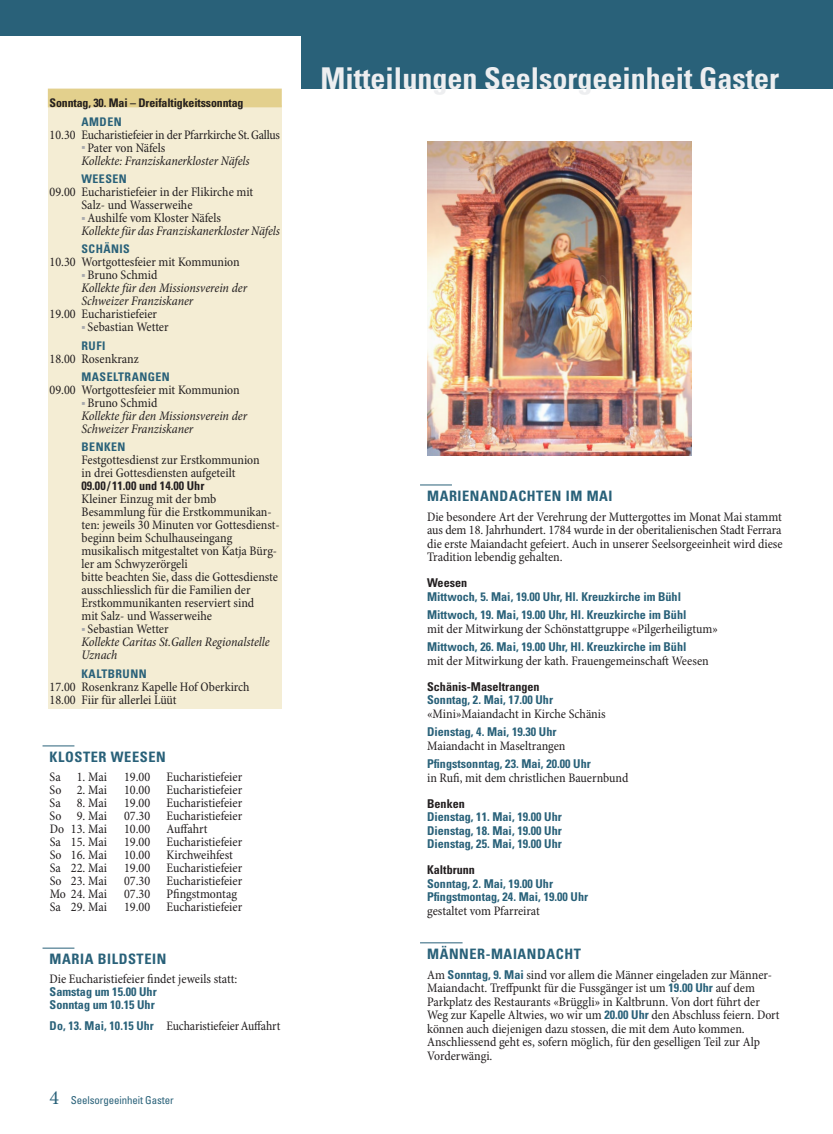
<style>
.page{position:relative;width:833px;height:1134px;background:#fff}
.page>*{position:absolute;margin:0;border:0;box-sizing:border-box;transform-origin:0 0}
.t1{font:700 condensed 30px "Univers LT Std";color:#edeef0}
.t2{font:700 condensed 14.38px "Univers LT Std";letter-spacing:.04em;color:#296179}
.t3{font:condensed 13.12px/13px "Minion Pro";color:#231f20}
.t4{font:italic condensed 13.12px/13px "Minion Pro";letter-spacing:-.005em;color:#231f20}
.t5{font:700 condensed 12.12px/13.5px "Univers LT Std";color:#296179}
.t6{font:700 condensed 12.12px "Univers LT Std";color:#231f20}
.t7{font:700 condensed 11.88px "Univers LT Std";letter-spacing:.04em;color:#296179}
.t8{font:700 condensed 11.88px "Univers LT Std";letter-spacing:-.01em;color:#231f20}
.t9{font:condensed 10.88px "Univers LT Std";letter-spacing:-.01em;color:#296179}
.s1{font-style:normal;font-size:10px;color:#a8a9ad}
.s2{font-style:normal}
.s3{font-size:10px;color:#a8a9ad}
.s4{font-family:"Univers LT Std";font-weight:700;font-size:12.12px;color:#296179}
.s5{font-family:"Minion Pro";font-stretch:normal;font-size:20px}
</style>
<div class="page">
<div style="left:301px;top:0;width:532px;height:89px;background:#296179"></div>
<div style="left:0;top:0;width:833px;height:35px;background:#296179"></div>
<div style="left:48px;top:105px;width:234px;height:604px;background:#f4edd4"></div>
<div style="left:48px;top:89px;width:234px;height:18px;background:#e3d08d"></div>
<hr style="left:43px;top:746px;width:31px;height:1px;background:#296179">
<hr style="left:43px;top:948px;width:31px;height:1px;background:#296179">
<hr style="left:420px;top:485px;width:32px;height:1px;background:#296179">
<hr style="left:420px;top:942px;width:42px;height:1px;background:#296179">
<img style="left:427px;top:142px;width:264px;height:313px">
<p class="t8" style="left:50px;top:96px;width:195px">Sonntag, 30. Mai – Dreifaltigkeitssonntag</p>
<p class="t7" style="left:81px;top:114px;width:42px">AMDEN</p>
<p class="t3" style="left:50px;top:128px;width:232px">10.30 Eucharistiefeier in der Pfarrkirche St.Gallus</p>
<p class="t4" style="left:81px;top:141px;width:170px"><span class="s1">■</span> <span class="s2">Pater von Näfels<br></span>Kollekte: Franziskanerkloster Näfels</p>
<p class="t7" style="left:81px;top:171px;width:47px">WEESEN</p>
<p class="t3" style="left:82px;top:186px;width:173px;text-indent:-32px">09.00 Eucharistiefeier in der Flikirche mit<br>Salz- und Wasserweihe</p>
<p class="t4" style="left:81px;top:212px;width:200px"><span class="s1">■</span> <span class="s2">Aushilfe vom Kloster Näfels<br></span>Kollekte für das Franziskanerkloster Näfels</p>
<p class="t7" style="left:81px;top:242px;width:50px">SCHÄNIS</p>
<p class="t3" style="left:50px;top:256px;width:192px">10.30 Wortgottesfeier mit Kommunion</p>
<p class="t4" style="left:81px;top:269px;width:167px"><span class="s1">■</span> <span class="s2">Bruno Schmid<br></span>Kollekte für den Missionsverein der<br>Schweizer Franziskaner</p>
<p class="t3" style="left:50px;top:308px;width:109px">19.00 Eucharistiefeier</p>
<p class="t3" style="left:81px;top:321px;width:89px"><span class="s3">■</span> Sebastian Wetter</p>
<p class="t7" style="left:81px;top:338px;width:25px">RUFI</p>
<p class="t3" style="left:50px;top:352px;width:91px">18.00 Rosenkranz</p>
<p class="t7" style="left:81px;top:369px;width:90px">MASELTRANGEN</p>
<p class="t3" style="left:50px;top:384px;width:192px">09.00 Wortgottesfeier mit Kommunion</p>
<p class="t4" style="left:81px;top:397px;width:167px"><span class="s1">■</span> <span class="s2">Bruno Schmid<br></span>Kollekte für den Missionsverein der<br>Schweizer Franziskaner</p>
<p class="t7" style="left:81px;top:440px;width:45px">BENKEN</p>
<p class="t3" style="left:81px;top:454px;width:180px">Festgottesdienst zur Erstkommunion in drei Gottesdiensten aufgeteilt</p>
<p class="t6" style="left:81px;top:478px;width:124px">09.00 / 11.00 und 14.00 Uhr</p>
<p class="t3" style="left:82px;top:493px;width:200px">Kleiner Einzug mit der bmb Besammlung für die Erstkommunikan&shy;ten: jeweils 30 Minuten vor Gottesdienst&shy;beginn beim Schulhauseingang musikalisch mitgestaltet von Katja Bürg&shy;ler am Schwyzerörgeli<br>bitte beachten Sie, dass die Gottesdienste ausschliesslich für die Familien der Erstkommunikanten reserviert sind<br>mit Salz- und Wasserweihe</p>
<p class="t4" style="left:81px;top:623px;width:190px"><span class="s1">■</span> <span class="s2">Sebastian Wetter<br></span>Kollekte Caritas St.Gallen Regionalstelle<br>Uznach</p>
<p class="t7" style="left:81px;top:666px;width:67px">KALTBRUNN</p>
<p class="t3" style="left:50px;top:680px;width:202px">17.00 Rosenkranz Kapelle Hof Oberkirch<br>18.00 Fiir für allerlei Lüüt</p>
<p class="t2" style="left:50px;top:748px;width:118px">KLOSTER WEESEN</p>
<p class="t3" style="left:50px;top:771px;width:59px">Sa 1. Mai</p>
<p class="t3" style="left:124px;top:771px;width:120px">19.00 Eucharistiefeier</p>
<p class="t3" style="left:50px;top:784px;width:59px">So 2. Mai</p>
<p class="t3" style="left:124px;top:784px;width:120px">10.00 Eucharistiefeier</p>
<p class="t3" style="left:50px;top:797px;width:59px">Sa 8. Mai</p>
<p class="t3" style="left:124px;top:797px;width:120px">19.00 Eucharistiefeier</p>
<p class="t3" style="left:50px;top:810px;width:59px">So 9. Mai</p>
<p class="t3" style="left:124px;top:810px;width:120px">07.30 Eucharistiefeier</p>
<p class="t3" style="left:50px;top:823px;width:59px">Do 13. Mai</p>
<p class="t3" style="left:124px;top:823px;width:85px">10.00 Auffahrt</p>
<p class="t3" style="left:50px;top:836px;width:59px">Sa 15. Mai</p>
<p class="t3" style="left:124px;top:836px;width:120px">19.00 Eucharistiefeier</p>
<p class="t3" style="left:50px;top:849px;width:59px">So 16. Mai</p>
<p class="t3" style="left:124px;top:849px;width:110px">10.00 Kirchweihfest</p>
<p class="t3" style="left:50px;top:862px;width:59px">Sa 22. Mai</p>
<p class="t3" style="left:124px;top:862px;width:120px">19.00 Eucharistiefeier</p>
<p class="t3" style="left:50px;top:875px;width:59px">So 23. Mai</p>
<p class="t3" style="left:124px;top:875px;width:120px">07.30 Eucharistiefeier</p>
<p class="t3" style="left:50px;top:888px;width:59px">Mo 24. Mai</p>
<p class="t3" style="left:124px;top:888px;width:114px">07.30 Pfingstmontag</p>
<p class="t3" style="left:50px;top:901px;width:59px">Sa 29. Mai</p>
<p class="t3" style="left:124px;top:901px;width:120px">19.00 Eucharistiefeier</p>
<p class="t2" style="left:50px;top:950px;width:118px">MARIA BILDSTEIN</p>
<p class="t3" style="left:50px;top:973px;width:189px">Die Eucharistiefeier findet jeweils statt:</p>
<p class="t5" style="left:50px;top:985px;width:109px;line-height:13px">Samstag um 15.00 Uhr<br>Sonntag um 10.15 Uhr</p>
<p class="t3" style="left:50px;top:1020px;width:232px"><span class="s4">Do, 13. Mai, 10.15 Uhr</span> Eucharistiefeier Auffahrt</p>
<p class="t9" style="left:50px;top:1094px;width:126px"><span class="s5">4</span> Seelsorgeeinheit Gaster</p>
<h1 class="t1" style="left:320px;top:60px;width:460px">Mitteilungen Seelsorgeeinheit Gaster</h1>
<p class="t2" style="left:427px;top:487px;width:187px">MARIENANDACHTEN IM MAI</p>
<p class="t3" style="left:427px;top:510px;width:357px;line-height:13.5px;text-align:justify">Die besondere Art der Verehrung der Muttergottes im Monat Mai stammt aus dem 18. Jahrhundert. 1784 wurde in der oberitalienischen Stadt Ferrara die erste Maiandacht gefeiert. Auch in unserer Seelsorgeeinheit wird diese Tradition lebendig gehalten.</p>
<p class="t6" style="left:427px;top:575px;width:42px">Weesen</p>
<p class="t5" style="left:427px;top:587px;width:261px;line-height:18.5px">Mittwoch, 5. Mai, 19.00 Uhr, Hl. Kreuzkirche im Bühl<br>Mittwoch, 19. Mai, 19.00 Uhr, Hl. Kreuzkirche im Bühl</p>
<p class="t3" style="left:427px;top:622px;width:292px">mit der Mitwirkung der Schönstattgruppe «Pilgerheiligtum»</p>
<p class="t5" style="left:427px;top:640px;width:261px">Mittwoch, 26. Mai, 19.00 Uhr, Hl. Kreuzkirche im Bühl</p>
<p class="t3" style="left:427px;top:654px;width:283px">mit der Mitwirkung der kath. Frauengemeinschaft Weesen</p>
<p class="t6" style="left:427px;top:679px;width:114px">Schänis-Maseltrangen</p>
<p class="t5" style="left:427px;top:693px;width:127px">Sonntag, 2. Mai, 17.00 Uhr</p>
<p class="t3" style="left:427px;top:707px;width:180px">«Mini»Maiandacht in Kirche Schänis</p>
<p class="t5" style="left:427px;top:725px;width:131px">Dienstag, 4. Mai, 19.30 Uhr</p>
<p class="t3" style="left:427px;top:739px;width:140px">Maiandacht in Maseltrangen</p>
<p class="t5" style="left:427px;top:757px;width:165px">Pfingstsonntag, 23. Mai, 20.00 Uhr</p>
<p class="t3" style="left:427px;top:771px;width:203px">in Rufi, mit dem christlichen Bauernbund</p>
<p class="t6" style="left:427px;top:796px;width:39px">Benken</p>
<p class="t5" style="left:427px;top:810px;width:136px;text-align:justify">Dienstag, 11. Mai, 19.00 Uhr Dienstag, 18. Mai, 19.00 Uhr Dienstag, 25. Mai, 19.00 Uhr</p>
<p class="t6" style="left:427px;top:862px;width:49px">Kaltbrunn</p>
<p class="t5" style="left:427px;top:876px;width:162px">Sonntag, 2. Mai, 19.00 Uhr<br>Pfingstmontag, 24. Mai, 19.00 Uhr</p>
<p class="t3" style="left:427px;top:904px;width:114px">gestaltet vom Pfarreirat</p>
<p class="t2" style="left:427px;top:945px;width:155px">MÄNNER-MAIANDACHT</p>
<p class="t3" style="left:427px;top:968px;width:354px;line-height:13.5px">Am <span class="s4">Sonntag, 9. Mai</span> sind vor allem die Männer eingeladen zur Männer-Maiandacht. Treffpunkt für die Fussgänger ist um <span class="s4">19.00 Uhr</span> auf dem Parkplatz des Restaurants «Brüggli» in Kaltbrunn. Von dort führt der Weg zur Kapelle Altwies, wo wir um <span class="s4">20.00 Uhr</span> den Abschluss feiern. Dort können auch diejenigen dazu stossen, die mit dem Auto kommen.<br>Anschliessend geht es, sofern möglich, für den geselligen Teil zur Alp Vorderwängi.</p>
</div>
